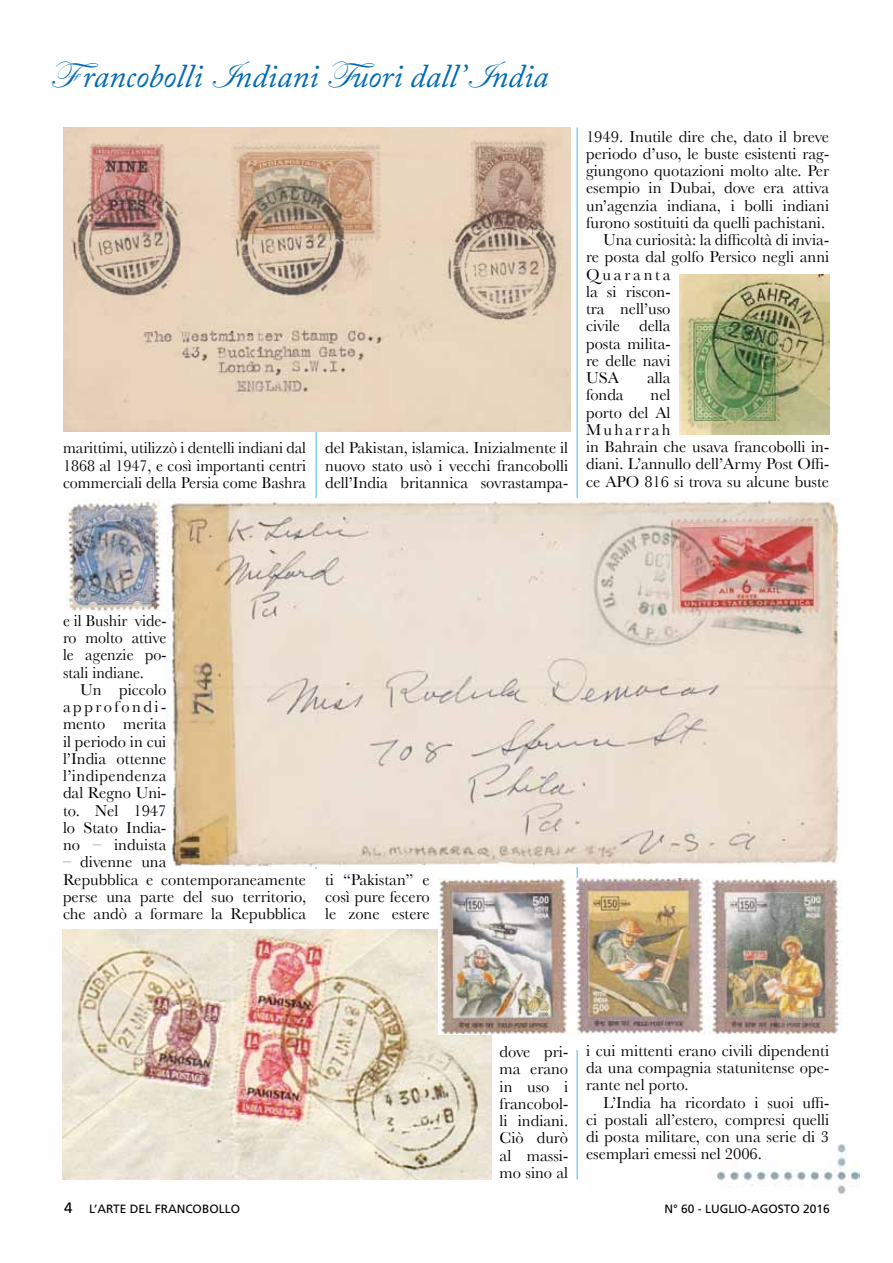
<style>
.page{position:relative;width:893px;height:1263px;background:#fff}
.page>*{position:absolute;margin:0;border:0;box-sizing:border-box;transform-origin:0 0}
.t1{font:italic 33px "Adobe Caslon Pro";color:#006ab3}
.t2{font:16.5px/17.2px "Baskerville";color:#000;text-align:justify}
.t3{font:16.5px "Baskerville";letter-spacing:.17em;color:#000}
.t4{font:12px "Frutiger";color:#000}
.s1{font-family:"Edwardian Script ITC";font-style:normal;font-size:39px}
.s2{font-size:15px}
</style>
<div class="page">
<hr style="left:315px;top:128px;width:2px;height:1051px;background:#84d0f0">
<hr style="left:576px;top:128px;width:2px;height:1051px;background:#84d0f0">
<div style="left:568px;top:923px;width:20px;height:126px;background:#fff"></div>
<div style="left:306px;top:869px;width:20px;height:341px;background:#fff"></div>
<img style="left:717px;top:1144px;width:142px;height:50px">
<img style="left:63px;top:128px;width:507px;height:304px">
<img style="left:66px;top:499px;width:100px;height:113px">
<img style="left:63px;top:929px;width:428px;height:250px">
<img style="left:679px;top:275px;width:151px;height:160px">
<img style="left:166px;top:499px;width:674px;height:367px">
<img style="left:438px;top:878px;width:404px;height:156px">
<h1 class="t1" style="left:50px;top:56px;width:500px"><span class="s1">F</span>rancobolli <span class="s1">I</span>ndiani <span class="s1">F</span>uori dall’<span class="s1">I</span>ndia</h1>
<p class="t2" style="left:63px;top:439px;width:245px">marittimi, utilizzò i dentelli indiani dal 1868 al 1947, e così importanti centri commerciali della Persia come Bashra</p>
<p class="t2" style="left:325px;top:439px;width:245px">del Pakistan, islamica. Inizialmente il nuovo stato usò i vecchi francobolli dell’India britannica sovrastampa-</p>
<p class="t2" style="left:586px;top:128px;width:245px">1949. Inutile dire che, dato il breve</p>
<p class="t2" style="left:586px;top:145px;width:245px">periodo d’uso, le buste esistenti rag-</p>
<p class="t2" style="left:586px;top:162px;width:245px">giungono quotazioni molto alte. Per</p>
<p class="t2" style="left:586px;top:179px;width:245px">esempio in Dubai, dove era attiva</p>
<p class="t2" style="left:586px;top:197px;width:245px">un’agenzia indiana, i bolli indiani</p>
<p class="t2" style="left:586px;top:214px;width:241px">furono sostituiti da quelli pachistani.</p>
<p class="t2" style="left:603px;top:231px;width:228px">Una curiosità: la difficoltà di invia-</p>
<p class="t2" style="left:586px;top:248px;width:245px">re posta dal golfo Persico negli anni</p>
<p class="t3" style="left:586px;top:265px;width:86px">Quaranta</p>
<p class="t2" style="left:586px;top:283px;width:86px">la si riscon-</p>
<p class="t2" style="left:586px;top:300px;width:86px">tra nell’uso</p>
<p class="t2" style="left:586px;top:317px;width:86px">civile della</p>
<p class="t2" style="left:586px;top:334px;width:86px">posta milita-</p>
<p class="t2" style="left:586px;top:352px;width:86px">re delle navi</p>
<p class="t2" style="left:586px;top:369px;width:34px">USA</p>
<p class="t2" style="left:647px;top:369px;width:25px">alla</p>
<p class="t2" style="left:586px;top:386px;width:39px">fonda</p>
<p class="t2" style="left:586px;top:386px;width:245px;text-align:left;text-indent:65px">nel<br>porto del Al<br>Muharrah<br>in Bahrain che usava francobolli in&shy;diani. L’annullo dell’Army Post Offi&shy;ce APO 816 si trova su alcune buste</p>
<p class="t2" style="left:63px;top:612px;width:105px">e il Bushir vide&shy;ro molto attive le agenzie po&shy;stali indiane.</p>
<p class="t2" style="left:63px;top:681px;width:105px;text-indent:17px">Un piccolo approfondi&shy;mento merita il periodo in cui l’India ottenne l’indipendenza dal Regno Uni&shy;to. Nel 1947 lo Stato India&shy;no – induista</p>
<p class="t2" style="left:63px;top:853px;width:245px;text-align:left">– divenne una<br>Repubblica e contemporaneamente perse una parte del suo territorio, che andò a formare la Repubblica</p>
<p class="t2" style="left:325px;top:870px;width:106px">ti “Pakistan” e così pure fecero le zone estere</p>
<p class="t2" style="left:500px;top:1043px;width:70px">dove pri&shy;ma erano in uso i francobol&shy;li indiani.<br>Ciò durò al massi&shy;mo sino al</p>
<p class="t2" style="left:586px;top:1042px;width:245px">i cui mittenti erano civili dipendenti da una compagnia statunitense ope&shy;rante nel porto.</p>
<p class="t2" style="left:586px;top:1093px;width:245px;text-indent:17px">L’India ha ricordato i suoi uffi&shy;ci postali all’estero, compresi quelli di posta militare, con una serie di 3 esemplari emessi nel 2006.</p>
<p class="t4" style="left:64px;top:1202px;width:177px"><span class="s2">4</span> L’ARTE DEL FRANCOBOLLO</p>
<p class="t4" style="left:664px;top:1201px;width:167px">N° 60 - LUGLIO-AGOSTO 2016</p>
</div>
